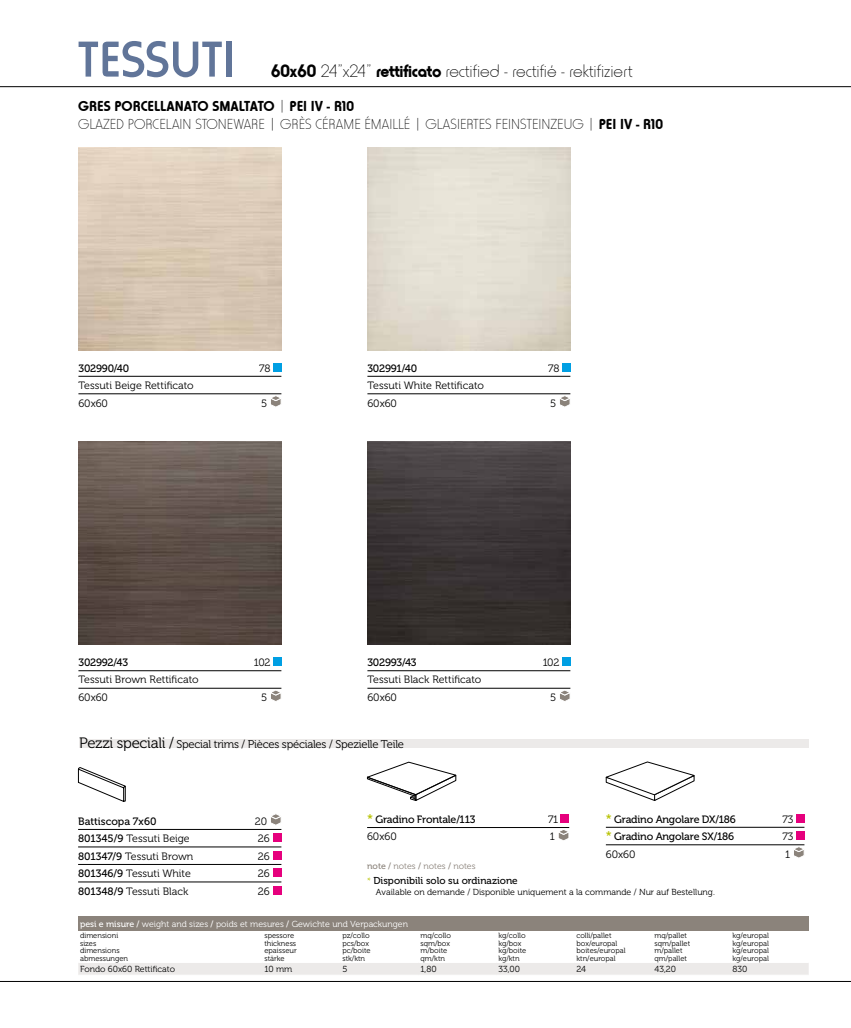
<style>
.page{position:relative;width:851px;height:1028px;background:#fff}
.page>*{position:absolute;margin:0;border:0;box-sizing:border-box;transform-origin:0 0}
.t1{font:500 52.5px "Horatio D";color:#617599}
.t2{font:18.75px "Horatio D Ligh";color:#000}
.t3{font:15px "Horatio D Ligh";color:#000}
.t4{font:700 15px "Horatio D";color:#000}
.t5{font:11.25px "Museo 300";letter-spacing:-.02em;color:#000}
.t6{font:10.62px/17.5px "Museo 300";color:#000}
.t7{font:10.62px "Museo 500";letter-spacing:-.015em;color:#000}
.t8{font:10px "Museo 500";color:#000}
.t9{font:8.75px "Museo 300";color:#000}
.t10{font:8.75px "Museo 300";color:#fff}
.t11{font:8.75px "Museo 300";color:#8b837b}
.t12{font:7.5px/7.5px "Museo 300";color:#000}
.s1{font-family:"Horatio D";font-weight:700}
.s2{font-family:"Horatio D Ligh";font-weight:400}
.s3{font-size:15px}
.s4{font-size:12.5px;color:#b7c200}
.s5{font-family:"Museo 500"}
.s6{font-family:"Minion Pro";color:#b7c200}
</style>
<div class="page">
<hr style="left:0;top:86px;width:850px;height:1px;background:#000">
<hr style="left:0;top:981px;width:850px;height:1px;background:#000">
<hr style="left:78px;top:376px;width:203px;height:1px;background:#000">
<hr style="left:78px;top:393px;width:203px;height:1px;background:#000">
<div style="left:273px;top:363px;width:8px;height:8px;background:#009fe3"></div>
<svg style="left:271px;top:396px;width:10px;height:11px"></svg>
<hr style="left:367px;top:376px;width:203px;height:1px;background:#000">
<hr style="left:367px;top:393px;width:203px;height:1px;background:#000">
<div style="left:561px;top:363px;width:9px;height:8px;background:#009fe3"></div>
<svg style="left:560px;top:396px;width:10px;height:11px"></svg>
<img style="left:78px;top:442px;width:203px;height:203px">
<hr style="left:78px;top:670px;width:203px;height:1px;background:#000">
<hr style="left:78px;top:688px;width:203px;height:1px;background:#000">
<div style="left:273px;top:657px;width:8px;height:9px;background:#009fe3"></div>
<svg style="left:271px;top:690px;width:10px;height:11px"></svg>
<img style="left:367px;top:442px;width:203px;height:203px">
<hr style="left:367px;top:670px;width:203px;height:1px;background:#000">
<hr style="left:367px;top:688px;width:203px;height:1px;background:#000">
<div style="left:561px;top:657px;width:9px;height:9px;background:#009fe3"></div>
<svg style="left:560px;top:690px;width:10px;height:11px"></svg>
<svg style="left:605px;top:761px;width:90px;height:40px"></svg>
<svg style="left:366px;top:761px;width:91px;height:40px"></svg>
<hr style="left:78px;top:829px;width:203px;height:1px;background:#000">
<hr style="left:78px;top:846px;width:203px;height:1px;background:#000">
<hr style="left:78px;top:864px;width:203px;height:1px;background:#000">
<hr style="left:78px;top:881px;width:203px;height:1px;background:#000">
<svg style="left:271px;top:814px;width:10px;height:11px"></svg>
<div style="left:273px;top:833px;width:8px;height:9px;background:#e6007d"></div>
<div style="left:273px;top:851px;width:8px;height:8px;background:#e6007d"></div>
<div style="left:273px;top:868px;width:8px;height:9px;background:#e6007d"></div>
<div style="left:273px;top:886px;width:8px;height:8px;background:#e6007d"></div>
<svg style="left:78px;top:767px;width:48px;height:35px"></svg>
<hr style="left:367px;top:827px;width:202px;height:1px;background:#000">
<div style="left:560px;top:814px;width:9px;height:8px;background:#e6007d"></div>
<svg style="left:558px;top:830px;width:11px;height:11px"></svg>
<hr style="left:605px;top:827px;width:199px;height:1px;background:#000">
<hr style="left:605px;top:844px;width:199px;height:1px;background:#000">
<div style="left:795px;top:814px;width:9px;height:8px;background:#e6007d"></div>
<div style="left:795px;top:831px;width:9px;height:9px;background:#e6007d"></div>
<svg style="left:794px;top:847px;width:10px;height:11px"></svg>
<div style="left:79px;top:739px;width:729px;height:9px;background:#eceae9"></div>
<div style="left:78px;top:916px;width:730px;height:14px;background:#8b837b"></div>
<div style="left:78px;top:963px;width:730px;height:11px;background:#eceae9"></div>
<h1 class="t1" style="left:78px;top:29px;width:23px">TESSUTI</h1>
<h2 class="t2" style="left:271px;top:60px;width:363px"><span class="s1">60X60</span> 24”X24” <span class="s1">RETTIFICATO</span> RECTIFIED - RECTIFIÉ - REKTIFIZIERT</h2>
<h3 class="t4" style="left:78px;top:98px;width:46px">GRES PORCELLANATO</h3>
<h3 class="t4" style="left:212px;top:98px;width:9px">SMALTATO</h3>
<h3 class="t4" style="left:278px;top:98px;width:77px"><span class="s2">|</span> PEI IV - R10</h3>
<h3 class="t3" style="left:78px;top:116px;width:586px">GLAZED PORCELAIN STONEWARE | GRÈS CÉRAM E ÉMAILLÉ | GLASIERTES FEINSTEINZEUG | <span class="s1">PEI IV - R10</span></h3>
<h3 class="t7" style="left:78px;top:362px;width:52px">302990/40</h3>
<h3 class="t6" style="left:259px;top:359px;width:13px">78</h3>
<h3 class="t6" style="left:78px;top:377px;width:117px">Tessuti Beige Rettificato<br>60x60</h3>
<h3 class="t6" style="left:261px;top:394px;width:8px">5</h3>
<h3 class="t7" style="left:367px;top:362px;width:51px">302991/40</h3>
<h3 class="t6" style="left:548px;top:359px;width:13px">78</h3>
<h3 class="t6" style="left:367px;top:377px;width:118px">Tessuti White Rettificato<br>60x60</h3>
<h3 class="t6" style="left:550px;top:394px;width:8px">5</h3>
<h3 class="t7" style="left:78px;top:656px;width:51px">302992/43</h3>
<h3 class="t6" style="left:254px;top:654px;width:18px">102</h3>
<h3 class="t6" style="left:78px;top:671px;width:122px">Tessuti Brown Rettificato<br>60x60</h3>
<h3 class="t6" style="left:261px;top:689px;width:8px">5</h3>
<h3 class="t7" style="left:367px;top:656px;width:51px">302993/43</h3>
<h3 class="t6" style="left:542px;top:654px;width:18px">102</h3>
<h3 class="t6" style="left:367px;top:671px;width:115px">Tessuti Black Rettificato<br>60x60</h3>
<h3 class="t6" style="left:550px;top:689px;width:8px">5</h3>
<h3 class="t5" style="left:79px;top:737px;width:326px"><span class="s3">Pezzi speciali /</span> Special trims / Pièces spéciales / Spezielle Teile</h3>
<h3 class="t7" style="left:605px;top:813px;width:131px"><span class="s4">*</span> Gradino Angolare DX/186</h3>
<h3 class="t6" style="left:782px;top:810px;width:12px">73</h3>
<h3 class="t7" style="left:605px;top:830px;width:130px"><span class="s4">*</span> Gradino Angolare SX/186</h3>
<h3 class="t6" style="left:782px;top:827px;width:12px">73</h3>
<h3 class="t6" style="left:605px;top:845px;width:31px">60x60</h3>
<h3 class="t6" style="left:785px;top:845px;width:7px">1</h3>
<h3 class="t7" style="left:367px;top:813px;width:110px"><span class="s4">*</span> Gradino Frontale/113</h3>
<h3 class="t6" style="left:548px;top:810px;width:12px">71</h3>
<h3 class="t6" style="left:367px;top:828px;width:31px">60x60</h3>
<h3 class="t6" style="left:550px;top:828px;width:7px">1</h3>
<h3 class="t7" style="left:78px;top:815px;width:80px">Battiscopa 7x60</h3>
<h3 class="t6" style="left:255px;top:812px;width:14px">20</h3>
<h3 class="t6" style="left:78px;top:830px;width:113px"><span class="s5">801345/9</span> Tessuti Beige</h3>
<h3 class="t6" style="left:258px;top:830px;width:13px">26</h3>
<h3 class="t6" style="left:78px;top:847px;width:117px"><span class="s5">801347/9</span> Tessuti Brown</h3>
<h3 class="t6" style="left:258px;top:847px;width:13px">26</h3>
<h3 class="t6" style="left:78px;top:865px;width:114px"><span class="s5">801346/9</span> Tessuti White</h3>
<h3 class="t6" style="left:258px;top:865px;width:13px">26</h3>
<h3 class="t6" style="left:78px;top:882px;width:112px"><span class="s5">801348/9</span> Tessuti Black</h3>
<h3 class="t6" style="left:258px;top:882px;width:13px">26</h3>
<p class="t11" style="left:367px;top:861px;width:110px"><span class="s5">note /</span> notes <span class="s5">/</span> notes <span class="s5">/</span> notes</p>
<h3 class="t8" style="left:367px;top:875px;width:152px"><span class="s6">*</span> Disponibili solo su ordinazione</h3>
<p class="t9" style="left:376px;top:887px;width:340px">Available on demande / Disponible uniquement a la commande / Nur auf Bestellung.</p>
<p class="t10" style="left:80px;top:919px;width:329px"><span class="s5">pesi e misure /</span> weight and sizes <span class="s5">/</span> poids et mesures <span class="s5">/</span> Gewichte und Verpackungen</p>
<p class="t12" style="left:80px;top:931px;width:50px">dimensioni sizes dimensions abmessungen</p>
<p class="t12" style="left:264px;top:931px;width:34px">spessore thickness epaisseur stärke</p>
<p class="t12" style="left:342px;top:931px;width:30px">pz/collo pcs/box pc/boite stk/ktn</p>
<p class="t12" style="left:420px;top:931px;width:32px">mq/collo sqm/box m/boite qm/ktn</p>
<p class="t12" style="left:498px;top:931px;width:29px">kg/collo kg/box kg/boite kg/ktn</p>
<p class="t12" style="left:576px;top:931px;width:51px">colli/pallet box/europal boites/europal ktn/europal</p>
<p class="t12" style="left:654px;top:931px;width:37px">mq/pallet sqm/pallet m/pallet qm/pallet</p>
<p class="t12" style="left:732px;top:931px;width:38px;text-align:justify">kg/europal kg/europal kg/europal kg/europal</p>
<p class="t9" style="left:80px;top:964px;width:96px">Fondo 60x60 Rettificato</p>
<p class="t9" style="left:264px;top:964px;width:29px">10 mm</p>
<p class="t9" style="left:342px;top:964px;width:6px">5</p>
<p class="t9" style="left:420px;top:964px;width:18px">1,80</p>
<p class="t9" style="left:498px;top:964px;width:23px">33,00</p>
<p class="t9" style="left:576px;top:964px;width:11px">24</p>
<p class="t9" style="left:654px;top:964px;width:23px">43,20</p>
<p class="t9" style="left:732px;top:964px;width:16px">830</p>
</div>
